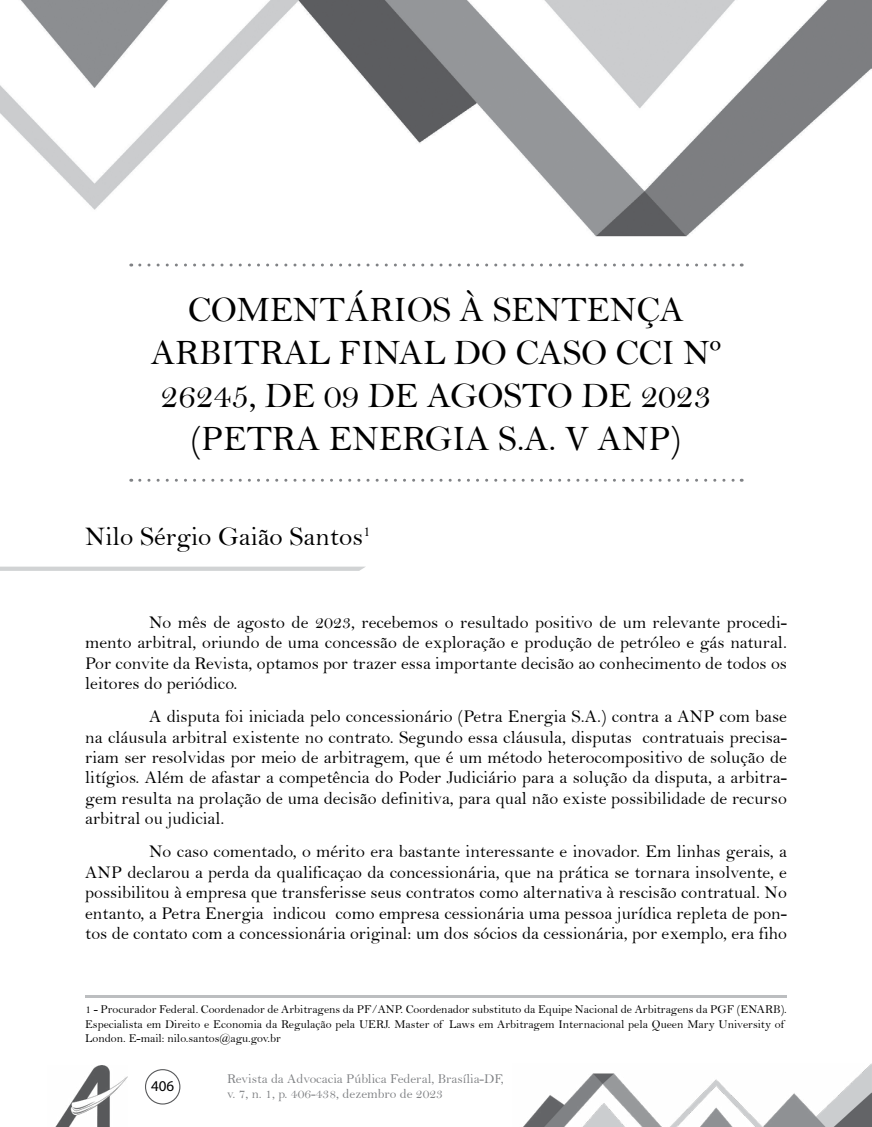
<style>
.page{position:relative;width:872px;height:1127px;background:#fff}
.page>*{position:absolute;margin:0;border:0;box-sizing:border-box;transform-origin:0 0}
.t1{font:36px/43.2px "Bell";letter-spacing:-.01em;color:#000;text-align:center}
.t2{font:27px "Bell";color:#000}
.t3{font:18px/20.4px "Bell";color:#000;text-align:justify}
.t4{font:15px "Myriad Pro";color:#000}
.t5{font:13.5px/15px "Bell";color:#808285}
.t6{font:12px/14.4px "Bell";color:#000}
</style>
<div class="page">
<img style="left:55px;top:1066px;width:72px;height:61px">
<div style="left:145px;top:1069px;width:35px;height:35px;border:1px solid #58595b;border-radius:50%"></div>
<img style="left:523px;top:1063px;width:349px;height:64px">
<img style="left:0;top:0;width:871px;height:237px">
<svg style="left:140px;top:263px;width:602px;height:3px"></svg>
<svg style="left:140px;top:479px;width:602px;height:3px"></svg>
<svg style="left:0;top:567px;width:365px;height:4px"></svg>
<hr style="left:85px;top:995px;width:702px;height:2px;background:#bcbec0">
<h1 class="t1" style="left:151px;top:287px;width:572px">COMENTÁRIOS À SENTENÇA<br>ARBITRAL FINAL DO CASO CCI Nº<br>26245, DE 09 DE AGOSTO DE 2023 (PETRA ENERGIA S.A. V ANP)</h1>
<h2 class="t2" style="left:85px;top:520px;width:287px">Nilo Sérgio Gaião Santos<sup>1</sup></h2>
<p class="t3" style="left:85px;top:612px;width:703px;text-indent:64px">No mês de agosto de 2023, recebemos o resultado positivo de um relevante procedi&shy;mento arbitral, oriundo de uma concessão de exploração e produção de petróleo e gás natural.<br>Por convite da Revista, optamos por trazer essa importante decisão ao conhecimento de todos os leitores do periódico.</p>
<p class="t3" style="left:85px;top:706px;width:703px;text-indent:64px">A disputa foi iniciada pelo concessionário (Petra Energia S.A.) contra a ANP com base na cláusula arbitral existente no contrato. Segundo essa cláusula, disputas contratuais precisa&shy;riam ser resolvidas por meio de arbitragem, que é um método heterocompositivo de solução de litígios. Além de afastar a competência do Poder Judiciário para a solução da disputa, a arbitra&shy;gem resulta na prolação de uma decisão definitiva, para qual não existe possibilidade de recurso arbitral ou judicial.</p>
<p class="t3" style="left:85px;top:841px;width:703px;text-indent:64px">No caso comentado, o mérito era bastante interessante e inovador. Em linhas gerais, a ANP declarou a perda da qualificaçao da concessionária, que na prática se tornara insolvente, e possibilitou à empresa que transferisse seus contratos como alternativa à rescisão contratual. No entanto, a Petra Energia indicou como empresa cessionária uma pessoa jurídica repleta de pon&shy;tos de contato com a concessionária original: um dos sócios da cessionária, por exemplo, era fiho</p>
<p class="t6" style="left:85px;top:1002px;width:703px">1 - Procurador Federal. Coordenador de Arbitragens da PF/ANP. Coordenador substituto da Equipe Nacional de Arbitragens da PGF (ENARB).<br>Especialista em Direito e Economia da Regulação pela UERJ. Master of Laws em Arbitragem Internacional pela Queen Mary University of<br>London. E-mail: nilo.santos@agu.gov.br</p>
<p class="t4" style="left:151px;top:1077px;width:25px">406</p>
<p class="t5" style="left:227px;top:1071px;width:278px">Revista da Advocacia Pública Federal, Brasília-DF, v. 7, n. 1, p. 406-438, dezembro de 2023</p>
</div>
